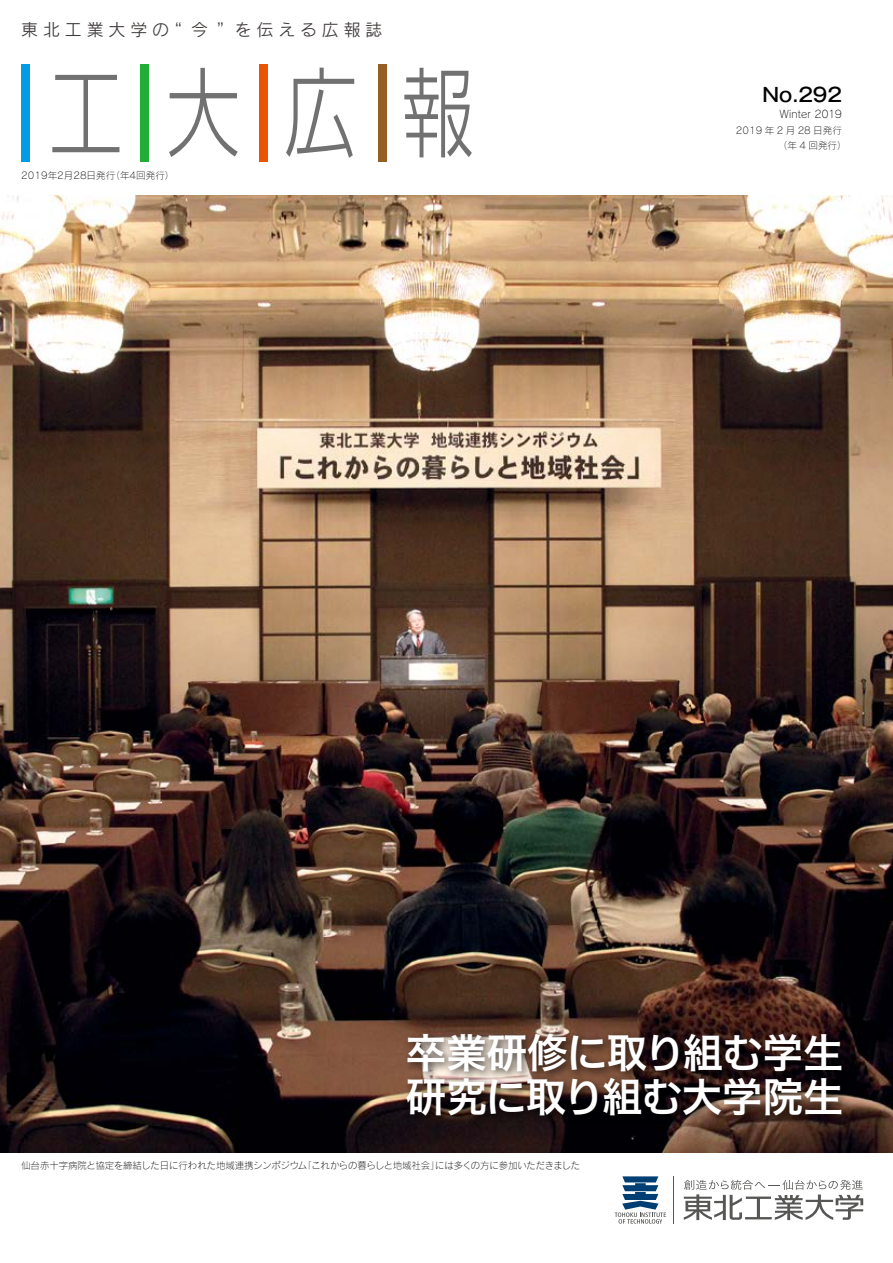
<style>
.page{position:relative;width:893px;height:1263px;background:#fff}
.page>*{position:absolute;margin:0;border:0;box-sizing:border-box;transform-origin:0 0}
.t1{font:300 97.8px "UD Shin Go Pro";color:#727171;scale:.75 1}
.t2{font:40.35px/44.7px "Hiragino UD Sans F Std W6";letter-spacing:-.01em;color:#fff}
.t3{font:500 19.2px "Gothic MB101 Pr 6";color:#000}
.t4{font:16.95px "Rodin Pro M";letter-spacing:.285em;color:#3e3a39}
.t5{font:10.5px "Rodin Pro L";letter-spacing:.005em;color:#000}
.t6{font:9.6px/15.9px "Rodin Pro L";color:#000}
</style>
<div class="page">
<div style="left:21px;top:64px;width:9px;height:98px;background:#009ce5"></div>
<div style="left:140px;top:64px;width:9px;height:98px;background:#22ac38"></div>
<div style="left:259px;top:64px;width:9px;height:98px;background:#ea5504"></div>
<div style="left:378px;top:64px;width:9px;height:98px;background:#955e25"></div>
<img style="left:0;top:196px;width:893px;height:956px">
<div style="left:402px;top:1029px;width:450px;height:97px;background:#000;opacity:.75"></div>
<svg style="left:684px;top:1180px;width:179px;height:40px"></svg>
<svg style="left:615px;top:1176px;width:51px;height:48px"></svg>
<hr style="left:673px;top:1176px;width:1px;height:47px;background:#565654">
<h3 class="t4" style="left:21px;top:19px;width:363px">東北工業大学の“ 今 ”を伝える広報誌</h3>
<h1 class="t1" style="left:49px;top:33px;width:569px">工大広報</h1>
<p class="t6" style="left:21px;top:167px;width:155px">2019年2月28日発行（年4回発行）</p>
<h3 class="t3" style="left:763px;top:79px;width:81px">No.292</h3>
<p class="t5" style="left:779px;top:108px;width:64px">Winter 2019</p>
<p class="t6" style="left:778px;top:122px;width:70px;text-indent:-42px">2019 年 2 月 28 日発行（年 4 回発行）</p>
<h2 class="t2" style="left:406px;top:1028px;width:439px">卒業研修に取り組む学生研究に取り組む大学院生</h2>
<p class="t6" style="left:21px;top:1157px;width:560px">仙台赤十字病院と協定を締結した日に行われた地域連携シンポジウム「これからの暮らしと地域社会」には多くの方に参加いただきました</p>
</div>
